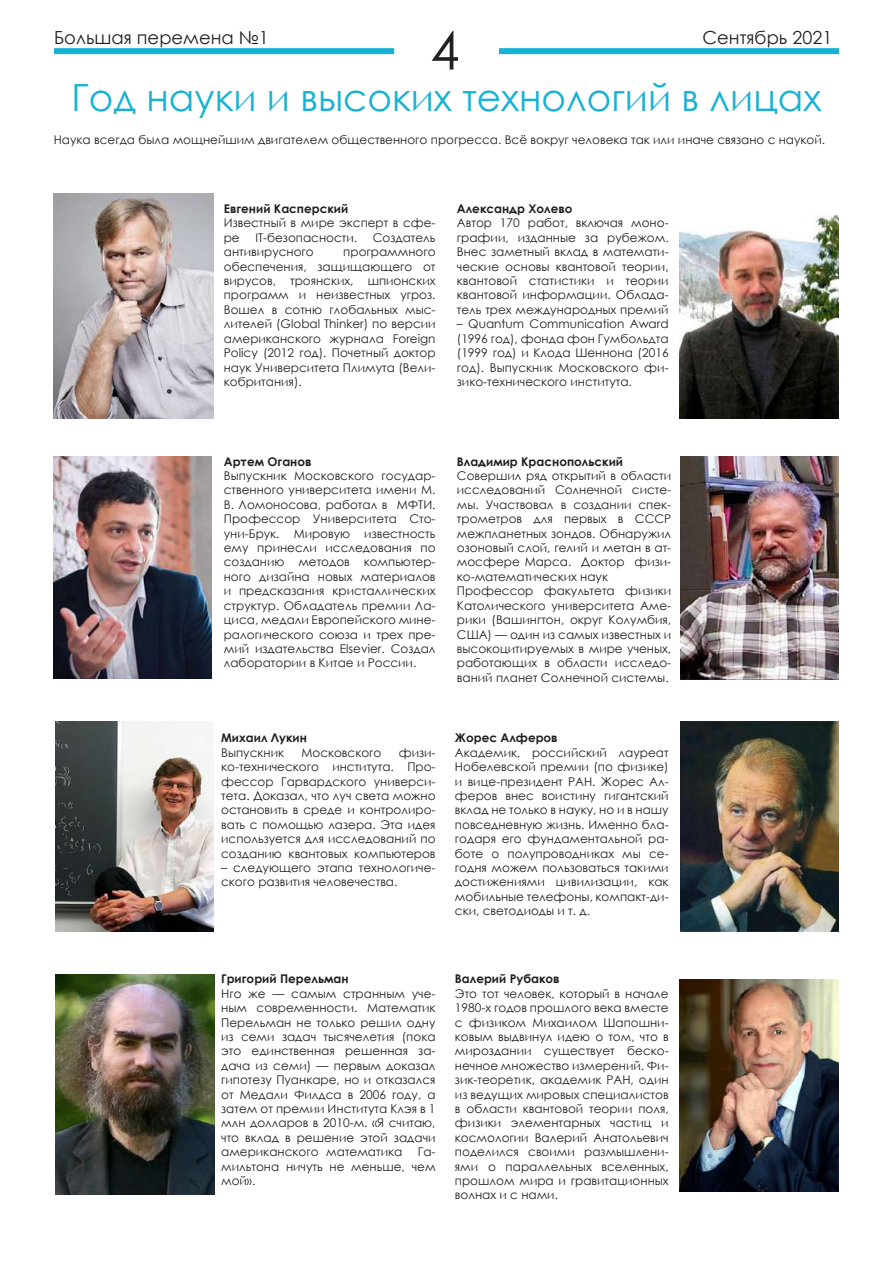
<style>
.page{position:relative;width:893px;height:1263px;background:#fff}
.page>*{position:absolute;margin:0;border:0;box-sizing:border-box;transform-origin:0 0}
.t1{font:52.5px "Century Gothic";color:#231f20}
.t2{font:37.5px "Century Gothic";color:#16b2d4}
.t3{font:18px "Century Gothic";color:#231f20}
.t4{font:12px/14.4px "Century Gothic";color:#231f20;text-align:justify}
.t5{font:700 12px "Century Gothic";color:#231f20}
</style>
<div class="page">
<img style="left:54px;top:193px;width:160px;height:226px">
<img style="left:680px;top:214px;width:159px;height:205px">
<img style="left:681px;top:457px;width:157px;height:222px">
<img style="left:54px;top:457px;width:158px;height:222px">
<img style="left:55px;top:721px;width:159px;height:210px">
<img style="left:681px;top:721px;width:158px;height:210px">
<img style="left:55px;top:974px;width:160px;height:220px">
<img style="left:679px;top:979px;width:159px;height:212px">
<div style="left:54px;top:48px;width:340px;height:6px;background:#16b2d4"></div>
<div style="left:499px;top:48px;width:340px;height:6px;background:#16b2d4"></div>
<h3 class="t3" style="left:54px;top:25px;width:216px">Большая перемена №1</h3>
<h3 class="t3" style="left:703px;top:25px;width:131px">Сентябрь 2021</h3>
<h1 class="t1" style="left:430px;top:14px;width:31px">4</h1>
<h2 class="t2" style="left:72px;top:71px;width:751px">Год науки и высоких технологий в лицах</h2>
<p class="t4" style="left:54px;top:132px;width:773px">Наука всегда была мощнейшим двигателем общественного прогресса. Всё вокруг человека так или иначе связано с наукой.</p>
<p class="t5" style="left:224px;top:200px;width:126px">Евгений Касперский</p>
<p class="t4" style="left:224px;top:216px;width:213px">Известный в мире эксперт в сфе&shy;ре</p>
<p class="t4" style="left:255px;top:230px;width:103px">IT-безопасности.</p>
<p class="t4" style="left:373px;top:230px;width:64px">Создатель</p>
<p class="t4" style="left:224px;top:245px;width:91px">антивирусного</p>
<p class="t4" style="left:224px;top:245px;width:213px;text-indent:119px">программного обеспечения, защищающего от вирусов, троянских, шпионских программ и неизвестных угроз.<br>Вошел в сотню глобальных мыс&shy;лителей (Global Thinker) по версии американского журнала Foreign Policy (2012 год). Почетный доктор наук Университета Плимута (Вели&shy;кобритания).</p>
<p class="t5" style="left:457px;top:200px;width:117px">Александр Холево</p>
<p class="t4" style="left:457px;top:216px;width:213px">Автор 170 работ, включая моно&shy;графии, изданные за рубежом.<br>Внес заметный вклад в математи&shy;ческие основы квантовой теории, квантовой статистики и теории квантовой информации. Облада&shy;тель трех международных премий</p>
<p class="t4" style="left:457px;top:317px;width:213px">– Quantum Communication Award (1996 год), фонда фон Гумбольдта (1999 год) и Клода Шеннона (2016 год). Выпускник Московского фи&shy;зико-технического института.</p>
<p class="t5" style="left:224px;top:452px;width:89px">Артем Оганов</p>
<p class="t4" style="left:224px;top:468px;width:213px">Выпускник Московского государ&shy;ственного университета имени М.<br>В. Ломоносова, работал в МФТИ.<br>Профессор Университета Сто&shy;уни-Брук. Мировую известность ему принесли исследования по созданию методов компьютер&shy;ного дизайна новых материалов и предсказания кристаллических структур. Обладатель премии Ла&shy;циса, медали Европейского мине&shy;ралогического союза и трех пре&shy;мий издательства Elsevier. Создал лаборатории в Китае и России.</p>
<p class="t5" style="left:457px;top:452px;width:168px">Владимир Краснопольский</p>
<p class="t4" style="left:457px;top:468px;width:216px;text-align:left">Совершил ряд открытий в области исследований Солнечной систе&shy;мы. Участвовал в создании спек&shy;трометров для первых в СССР межпланетных зондов. Обнаружил озоновый слой, гелий и метан в ат&shy;мосфере Марса. Доктор физи&shy;ко-математических наук<br>Профессор факультета физики<br>Католического университета Аме&shy;рики (Вашингтон, округ Колумбия,<br>США) — один из самых известных и высокоцитируемых в мире ученых, работающих в области исследо&shy;ваний планет Солнечной системы.</p>
<p class="t5" style="left:221px;top:729px;width:87px">Михаил Лукин</p>
<p class="t4" style="left:221px;top:745px;width:64px">Выпускник</p>
<p class="t4" style="left:301px;top:745px;width:81px">Московского</p>
<p class="t4" style="left:221px;top:745px;width:216px;text-indent:178px">физи&shy;ко-технического института. Про&shy;фессор Гарвардского универси&shy;тета. Доказал, что луч света можно остановить в среде и контролиро&shy;вать с помощью лазера. Эта идея используется для исследований по созданию квантовых компьютеров</p>
<p class="t4" style="left:221px;top:860px;width:216px">– следующего этапа технологиче&shy;ского развития человечества.</p>
<p class="t5" style="left:455px;top:729px;width:104px">Жорес Алферов</p>
<p class="t4" style="left:455px;top:745px;width:215px">Академик, российский лауреат Нобелевской премии (по физике) и вице-президент РАН. Жорес Ал&shy;феров внес воистину гигантский вклад не только в науку, но и в нашу повседневную жизнь. Именно бла&shy;годаря его фундаментальной ра&shy;боте о полупроводниках мы се&shy;годня можем пользоваться такими достижениями цивилизации, как мобильные телефоны, компакт-ди&shy;ски, светодиоды и т. д.</p>
<p class="t5" style="left:221px;top:970px;width:129px">Григорий Перельман</p>
<p class="t4" style="left:221px;top:986px;width:216px">Нго же — самым странным уче&shy;ным современности. Математик Перельман не только решил одну из семи задач тысячелетия (пока это единственная решенная за&shy;дача из семи) — первым доказал гипотезу Пуанкаре, но и отказался от Медали Филдса в 2006 году, а затем от премии Института Клэя в 1 млн долларов в 2010-м. «Я считаю, что вклад в решение этой задачи американского математика</p>
<p class="t4" style="left:221px;top:1144px;width:216px;text-indent:197px">Га&shy;мильтона ничуть не меньше, чем мой».</p>
<p class="t5" style="left:455px;top:970px;width:106px">Валерий Рубаков</p>
<p class="t4" style="left:455px;top:986px;width:215px">Это тот человек, который в начале 1980-х годов прошлого века вместе с физиком Михаилом Шапошни&shy;ковым выдвинул идею о том, что в мироздании существует беско&shy;нечное множество измерений. Фи&shy;зик-теоретик, академик РАН, один из ведущих мировых специалистов в области квантовой теории поля, физики элементарных частиц и космологии Валерий Анатольевич поделился своими размышлени&shy;ями о параллельных вселенных, прошлом мира и гравитационных волнах и с нами.</p>
</div>
